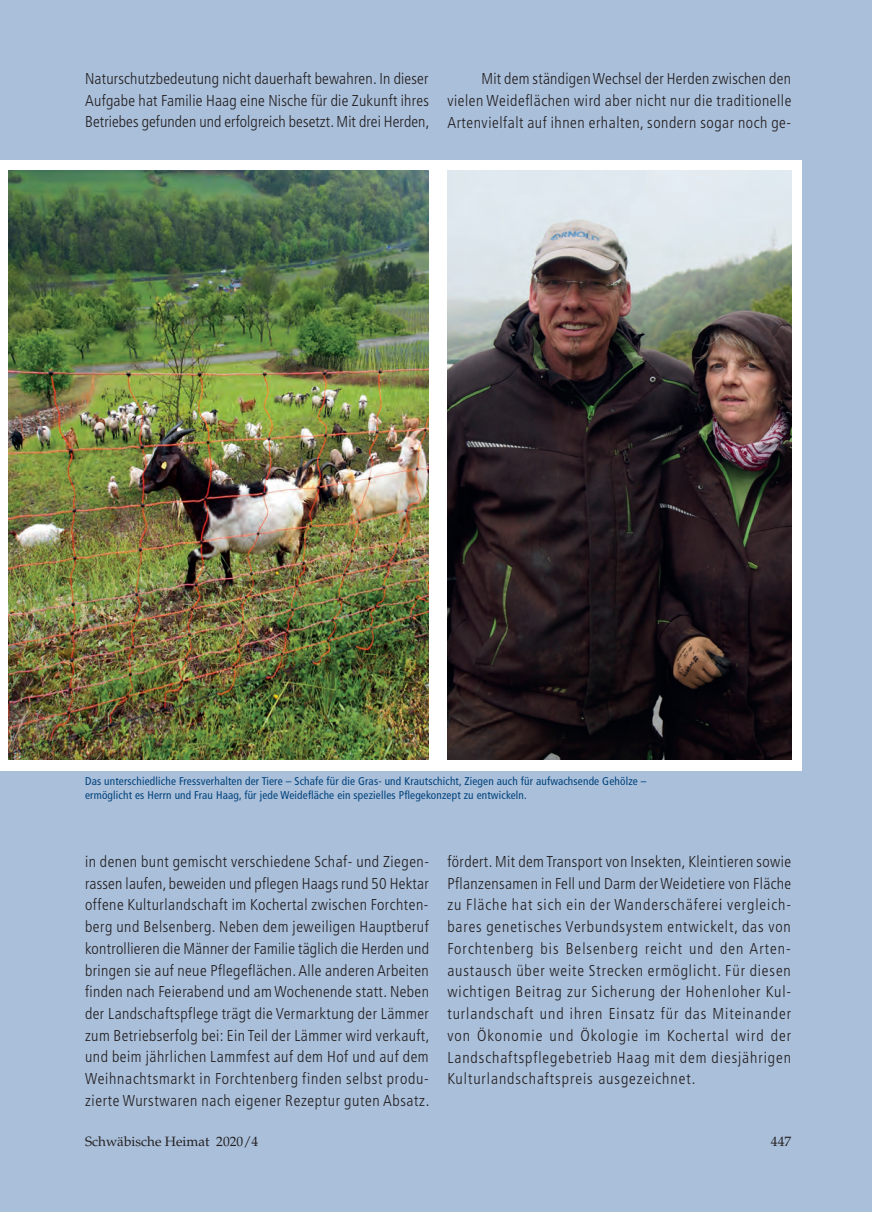
<style>
.page{position:relative;width:872px;height:1212px;background:#aabfda}
.page>*{position:absolute;margin:0;border:0;box-sizing:border-box;transform-origin:0 0}
.t1{font:300 condensed 15.75px/21.8px "Frutiger";letter-spacing:.035em;color:#231f20;text-align:justify}
.t2{font:13.5px "Palatino";color:#231f20}
.t3{font:condensed 11.25px/14.5px "Frutiger";letter-spacing:.015em;color:#01437c}
</style>
<div class="page">
<div style="left:0;top:160px;width:801px;height:610px;background:#fff"></div>
<img style="left:447px;top:171px;width:344px;height:589px">
<img style="left:9px;top:171px;width:420px;height:588px">
<p class="t1" style="left:85px;top:68px;width:346px">Naturschutzbedeutung nicht dauerhaft bewahren. In dieser Aufgabe hat Familie Haag eine Nische für die Zukunft ihres Betriebes gefunden und erfolgreich besetzt. Mit drei Herden,</p>
<p class="t1" style="left:447px;top:68px;width:345px;text-indent:34px">Mit dem ständigen Wechsel der Herden zwischen den vielen Weideflächen wird aber nicht nur die traditionelle Artenvielfalt auf ihnen erhalten, sondern sogar noch ge-</p>
<p class="t3" style="left:85px;top:774px;width:563px">Das unterschiedliche Fressverhalten der Tiere – Schafe für die Gras- und Krautschicht, Ziegen auch für aufwachsende Gehölze – ermöglicht es Herrn und Frau Haag, für jede Weidefläche ein spezielles Pflegekonzept zu entwickeln.</p>
<p class="t1" style="left:85px;top:851px;width:346px">in denen bunt gemischt verschiedene Schaf- und Ziegen&shy;rassen laufen, beweiden und pflegen Haags rund 50 Hektar offene Kulturlandschaft im Kochertal zwischen Forchten&shy;berg und Belsenberg. Neben dem jeweiligen Hauptberuf kontrollieren die Männer der Familie täglich die Herden und bringen sie auf neue Pflegeflächen. Alle anderen Arbeiten finden nach Feierabend und am Wochenende statt. Neben der Landschaftspflege trägt die Vermarktung der Lämmer zum Betriebserfolg bei: Ein Teil der Lämmer wird verkauft, und beim jährlichen Lammfest auf dem Hof und auf dem Weihnachtsmarkt in Forchtenberg finden selbst produ&shy;zierte Wurstwaren nach eigener Rezeptur guten Absatz.</p>
<p class="t1" style="left:447px;top:851px;width:345px">fördert. Mit dem Transport von Insekten, Kleintieren sowie Pflanzensamen in Fell und Darm der Weidetiere von Fläche zu Fläche hat sich ein der Wanderschäferei vergleich&shy;bares genetisches Verbundsystem entwickelt, das von Forchtenberg bis Belsenberg reicht und den Arten&shy;austausch über weite Strecken ermöglicht. Für diesen wichtigen Beitrag zur Sicherung der Hohenloher Kul&shy;turlandschaft und ihren Einsatz für das Miteinander von Ökonomie und Ökologie im Kochertal wird der Landschaftspflegebetrieb Haag mit dem diesjährigen Kulturlandschaftspreis ausgezeichnet.</p>
<p class="t2" style="left:85px;top:1133px;width:175px">Schwäbische Heimat 2020/4</p>
<p class="t2" style="left:771px;top:1133px;width:22px">447</p>
</div>
